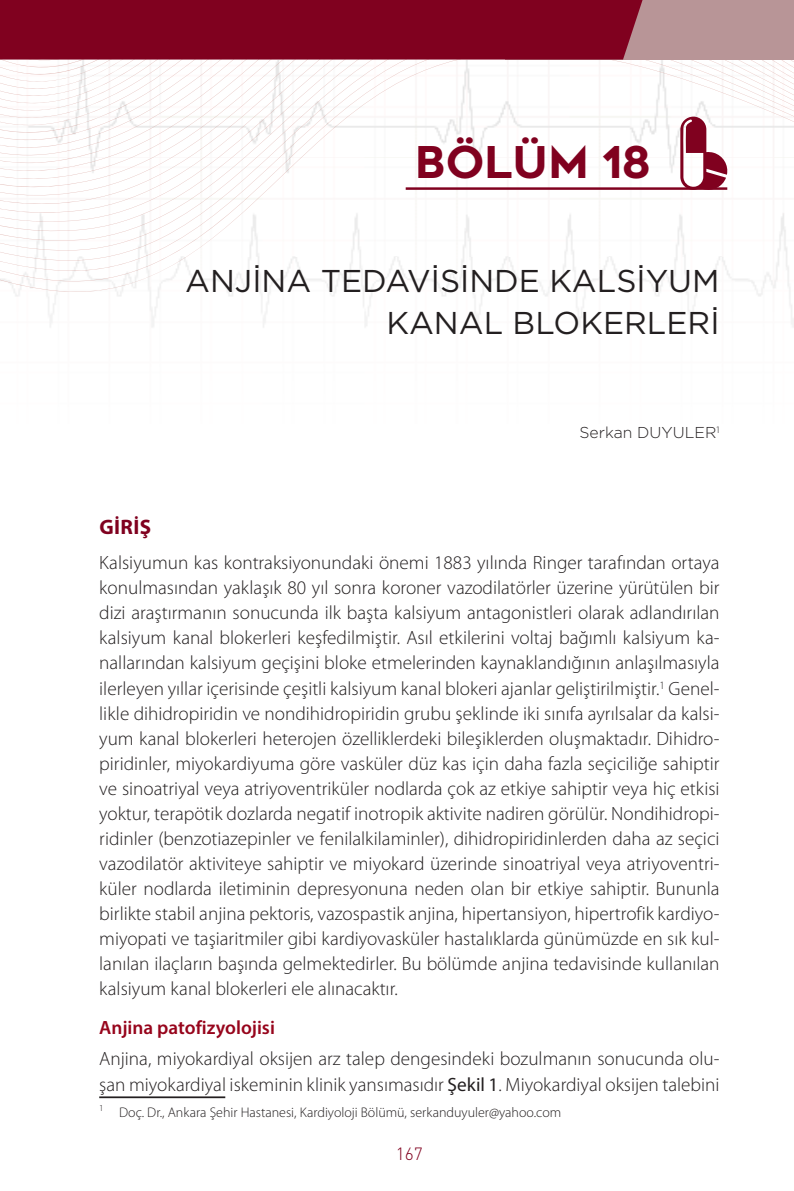
<style>
.page{position:relative;width:794px;height:1191px;background:#fff}
.page>*{position:absolute;margin:0;border:0;box-sizing:border-box;transform-origin:0 0}
.BÖLÜM{font:43.75px "Renogare";color:#80011f}
.BOLUM_BASLIK{font:31.5px/42px "Gotham";color:#231f20;text-align:right}
.baslık_1{font:700 21px "Myriad Pro";letter-spacing:.02em;color:#80011f}
.duzyazi_2{font:300 19.25px/25px "Myriad Pro";color:#231f20;text-align:justify}
.başlık_2{font:600 19.25px "Myriad Pro";color:#97051c}
.t1{font:300 17.5px "DIN Pro";color:#80011f}
.YAZAR{font:300 15.75px "Gotham";color:#231f20}
.dipnot{font:300 14px "Myriad Pro";color:#231f20}
.s1{font-weight:400}
</style>
<div class="page">
<svg style="left:1px;top:60px;width:793px;height:267px"></svg>
<div style="left:647px;top:0;width:147px;height:60px;background:#b89597"></div>
<hr style="left:406px;top:187px;width:321px;height:3px;background:#80011f">
<div style="left:1px;top:0;width:646px;height:60px;background:#80011f"></div>
<svg style="left:680px;top:117px;width:49px;height:75px"></svg>
<hr style="left:99px;top:1096px;width:126px;height:2px;background:#231f20">
<p class="BÖLÜM" style="left:415px;top:134px;width:237px">BÖLÜM 18</p>
<p class="BOLUM_BASLIK" style="left:185px;top:259px;width:536px">ANJİNA TEDAVİSİNDE KALSİYUM<br>KANAL BLOKERLERİ</p>
<p class="YAZAR" style="left:579px;top:422px;width:141px">Serkan DUYULER<sup>1</sup></p>
<p class="baslık_1" style="left:99px;top:515px;width:53px">GIRIŞ</p>
<p class="duzyazi_2" style="left:99px;top:549px;width:622px">Kalsiyumun kas kontraksiyonundaki önemi 1883 yılında Ringer tarafından ortaya konulmasından yaklaşık 80 yıl sonra koroner vazodilatörler üzerine yürütülen bir dizi araştırmanın sonucunda ilk başta kalsiyum antagonistleri olarak adlandırılan kalsiyum kanal blokerleri keşfedilmiştir. Asıl etkilerini voltaj bağımlı kalsiyum ka&shy;nallarından kalsiyum geçişini bloke etmelerinden kaynaklandığının anlaşılmasıyla ilerleyen yıllar içerisinde çeşitli kalsiyum kanal blokeri ajanlar geliştirilmiştir.<sup>1</sup> Genel&shy;likle dihidropiridin ve nondihidropiridin grubu şeklinde iki sınıfa ayrılsalar da kalsi&shy;yum kanal blokerleri heterojen özelliklerdeki bileşiklerden oluşmaktadır. Dihidro&shy;piridinler, miyokardiyuma göre vasküler düz kas için daha fazla seçiciliğe sahiptir ve sinoatriyal veya atriyoventriküler nodlarda çok az etkiye sahiptir veya hiç etkisi yoktur, terapötik dozlarda negatif inotropik aktivite nadiren görülür. Nondihidropi&shy;ridinler (benzotiazepinler ve fenilalkilaminler), dihidropiridinlerden daha az seçici vazodilatör aktiviteye sahiptir ve miyokard üzerinde sinoatriyal veya atriyoventri&shy;küler nodlarda iletiminin depresyonuna neden olan bir etkiye sahiptir. Bununla birlikte stabil anjina pektoris, vazospastik anjina, hipertansiyon, hipertrofik kardiyo&shy;miyopati ve taşiaritmiler gibi kardiyovasküler hastalıklarda günümüzde en sık kul&shy;lanılan ilaçların başında gelmektedirler. Bu bölümde anjina tedavisinde kullanılan kalsiyum kanal blokerleri ele alınacaktır.</p>
<p class="başlık_2" style="left:99px;top:1015px;width:177px">Anjina patofizyolojisi</p>
<p class="duzyazi_2" style="left:99px;top:1045px;width:622px;line-height:26.2px">Anjina, miyokardiyal oksijen arz talep dengesindeki bozulmanın sonucunda olu&shy;şan miyokardiyal iskeminin klinik yansımasıdır <span class="s1">Şekil 1</span>. Miyokardiyal oksijen talebini</p>
<p class="dipnot" style="left:99px;top:1103px;width:463px"><sup>1</sup> Doç. Dr., Ankara Şehir Hastanesi, Kardiyoloji Bölümü, serkanduyuler@yahoo.com</p>
<p class="t1" style="left:396px;top:1141px;width:28px">167</p>
</div>
